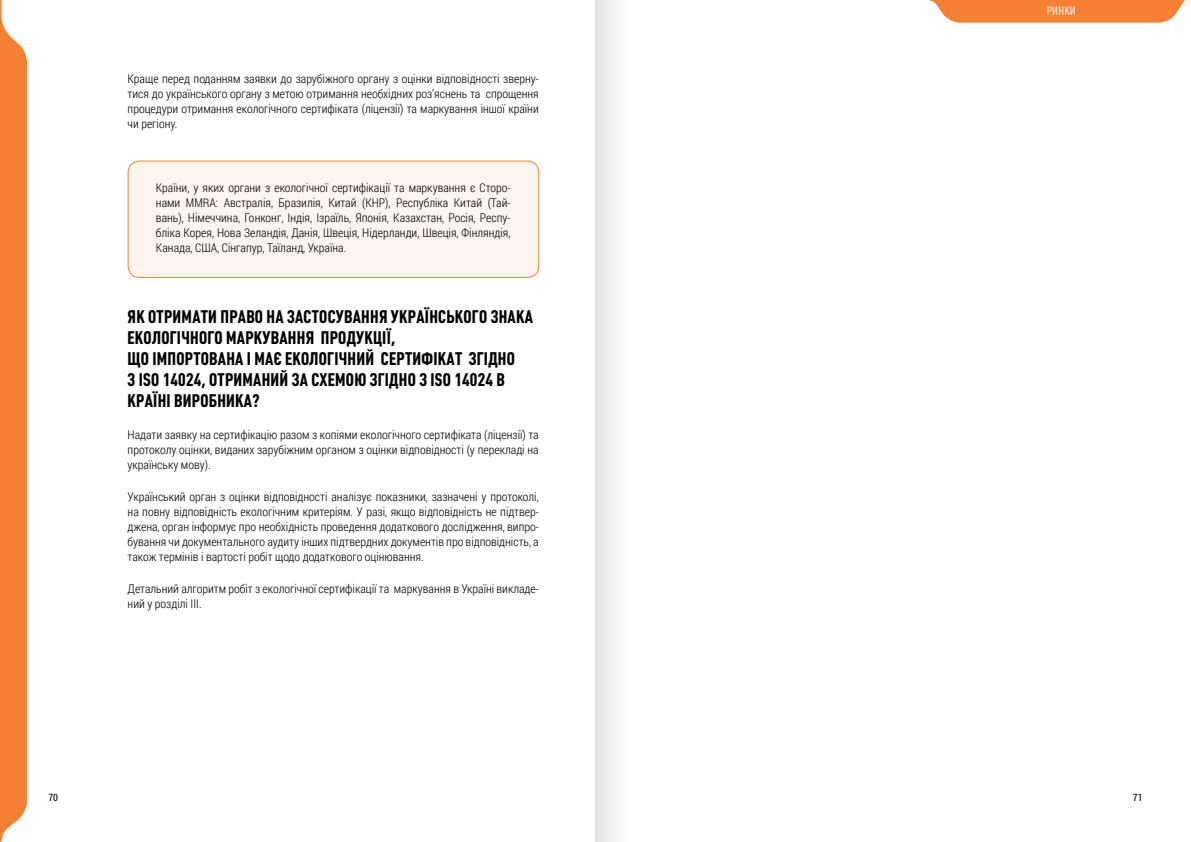
<style>
.page{position:relative;width:1191px;height:842px;background:#fff}
.page>*{position:absolute;margin:0;border:0;box-sizing:border-box;transform-origin:0 0}
.t1{font:700 18px/21px "Plumb Condensed";letter-spacing:.015em;color:#000}
.t2{font:300 12px/15px "Roboto Condensed";color:#000;text-align:justify}
.t3{font:12px "Plumb Condensed";letter-spacing:.02em;color:#fff}
.t4{font:10px "Roboto Condensed";color:#000}
</style>
<div class="page">
<svg style="left:928px;top:0;width:258px;height:23px;background:#f68c47"></svg>
<svg style="left:0;top:0;width:27px;height:842px;background:#f58740"></svg>
<div style="left:128px;top:161px;width:411px;height:116px;background:#fff5ee;border-radius:11px"></div>
<div style="left:128px;top:161px;width:411px;height:117px;border:1px solid #f57f32;border-radius:11px"></div>
<p class="t2" style="left:128px;top:72px;width:413px">Краще перед поданням заявки до зарубіжного органу з оцінки відповідності зверну&shy;тися до українського органу з метою отримання необхідних роз’яснень та спрощення процедури отримання екологічного сертифіката (ліцензії) та маркування іншої країни чи регіону.</p>
<p class="t2" style="left:156px;top:181px;width:356px">Країни, у яких органи з екологічної сертифікації та маркування є Сторо&shy;нами MMRA: Австралія, Бразилія, Китай (КНР), Республіка Китай (Тай&shy;вань), Німеччина, Гонконг, Індія, Ізраїль, Японія, Казахстан, Росія, Респу&shy;бліка Корея, Нова Зеландія, Данія, Швеція, Нідерланди, Швеція, Фінляндія, Канада, США, Сінгапур, Таїланд, Україна.</p>
<h1 class="t1" style="left:128px;top:306px;width:407px">ЯК ОТРИМАТИ ПРАВО НА ЗАСТОСУВАННЯ УКРАЇНСЬКОГО ЗНАКА ЕКОЛОГІЧНОГО МАРКУВАННЯ ПРОДУКЦІЇ,<br>ЩО ІМПОРТОВАНА І МАЄ ЕКОЛОГІЧНИЙ СЕРТИФІКАТ ЗГІДНО<br>З ІSO 14024, ОТРИМАНИЙ ЗА СХЕМОЮ ЗГІДНО З ІSO 14024 В КРАЇНІ ВИРОБНИКА?</h1>
<p class="t2" style="left:128px;top:427px;width:413px">Надати заявку на сертифікацію разом з копіями екологічного сертифіката (ліцензії) та протоколу оцінки, виданих зарубіжним органом з оцінки відповідності (у перекладі на українську мову).</p>
<p class="t2" style="left:128px;top:489px;width:413px">Український орган з оцінки відповідності аналізує показники, зазначені у протоколі, на повну відповідність екологічним критеріям. У разі, якщо відповідність не підтвер&shy;джена, орган інформує про необхідність проведення додаткового дослідження, випро&shy;бування чи документального аудиту інших підтвердних документів про відповідність, а також термінів і вартості робіт щодо додаткового оцінювання.</p>
<p class="t2" style="left:128px;top:581px;width:413px">Детальний алгоритм робіт з екологічної сертифікації та маркування в Україні викладе&shy;ний у розділі ІІІ.</p>
<p class="t3" style="left:1046px;top:4px;width:30px">РИНКИ</p>
<p class="t4" style="left:48px;top:791px;width:11px">70</p>
<p class="t4" style="left:1132px;top:792px;width:11px">71</p>
</div>
